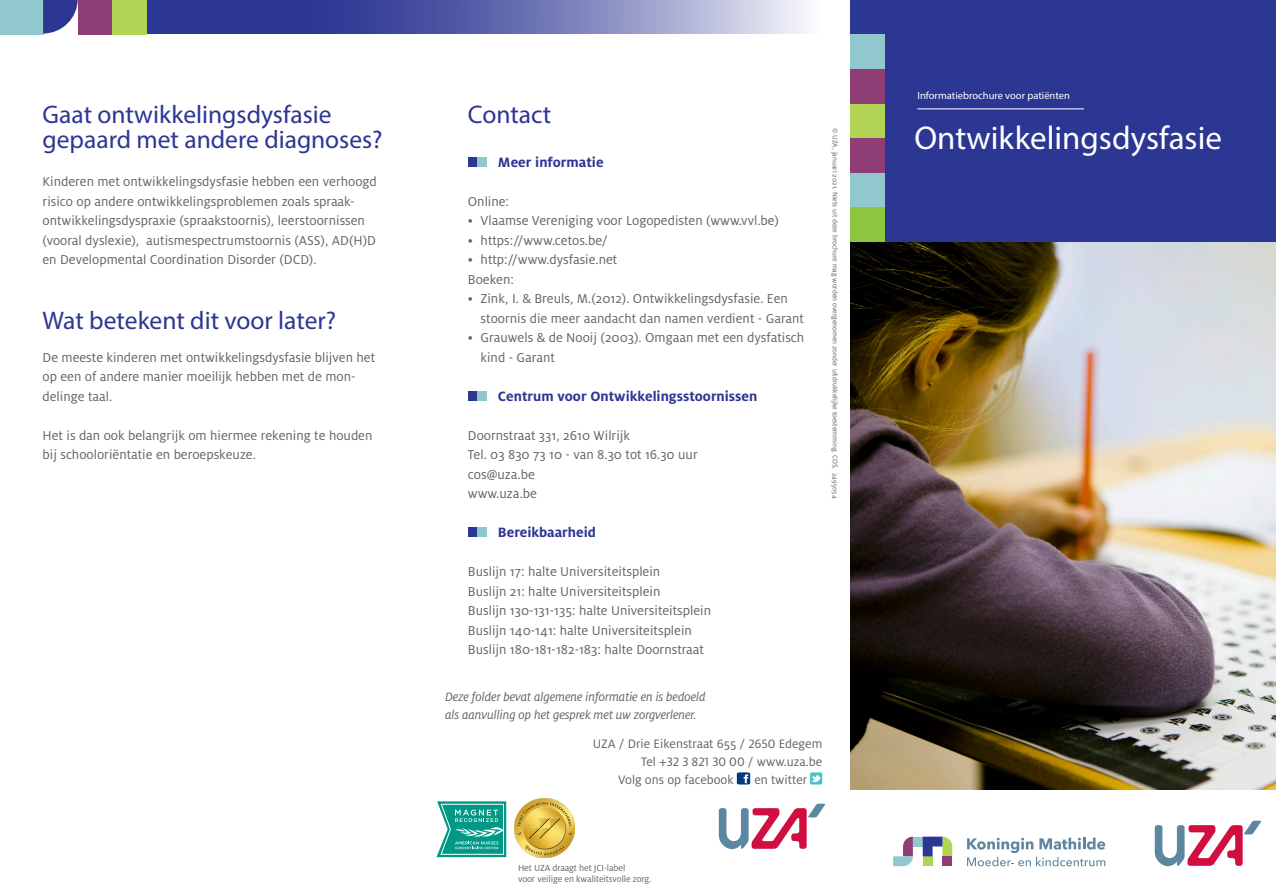
<style>
.page{position:relative;width:1276px;height:893px;background:#fff}
.page>*{position:absolute;margin:0;border:0;box-sizing:border-box;transform-origin:0 0}
.grote_kop{font:33px "Myriad Pro";color:#fff}
._1_-_Hoofdtitel{font:25.5px "Myriad Pro";color:#2c3693}
.t1{font:700 15px "Milo OT";color:#2c3693}
.t2{font:14.25px/19.5px "Milo OT";color:#636366}
.t3{font:italic 13.5px/18px "Milo OT";letter-spacing:-.01em;color:#636366}
.t4{font:13.5px "Milo OT";color:#636366}
.grote_kop-2{font:10.5px "Myriad Pro";color:#fff}
.t5{font:9.75px/11.2px "Milo OT";letter-spacing:-.01em;color:#636366}
.t6{font:7.5px "Milo OT";color:#636366}
</style>
<div class="page">
<div style="left:737px;top:773px;width:11px;height:11px;background:#013d7d"></div>
<div style="left:810px;top:773px;width:12px;height:11px;background:#47c3d2"></div>
<div style="left:738px;top:773px;width:12px;height:11px;background:#013d7d"></div>
<svg style="left:743px;top:774px;width:5px;height:9px"></svg>
<svg style="left:811px;top:775px;width:10px;height:7px"></svg>
<svg style="left:719px;top:804px;width:106px;height:45px"></svg>
<img style="left:514px;top:798px;width:60px;height:60px">
<svg style="left:436px;top:801px;width:70px;height:56px;background:#40b2a4"></svg>
<img style="left:850px;top:242px;width:426px;height:547px">
<div style="left:850px;top:0;width:426px;height:242px;background:#2c3693"></div>
<div style="left:850px;top:69px;width:35px;height:35px;background:#8f3e75"></div>
<div style="left:850px;top:104px;width:35px;height:34px;background:#b2d454"></div>
<div style="left:850px;top:138px;width:35px;height:35px;background:#8f3e75"></div>
<div style="left:850px;top:35px;width:35px;height:34px;background:#91c8cd"></div>
<div style="left:850px;top:173px;width:35px;height:35px;background:#91c8cd"></div>
<div style="left:850px;top:208px;width:35px;height:34px;background:#8bc63e"></div>
<hr style="left:917px;top:108px;width:167px;height:1px;background:#fff">
<svg style="left:967px;top:838px;width:138px;height:28px"></svg>
<div style="left:913px;top:837px;width:9px;height:9px;background:#91c8cd"></div>
<div style="left:922px;top:856px;width:10px;height:10px;background:#b2d454"></div>
<svg style="left:893px;top:837px;width:20px;height:29px"></svg>
<div style="left:942px;top:856px;width:10px;height:10px;background:#8f3e75"></div>
<svg style="left:922px;top:837px;width:30px;height:19px"></svg>
<svg style="left:1154px;top:821px;width:107px;height:45px"></svg>
<div style="left:468px;top:157px;width:9px;height:10px;background:#2c3693"></div>
<div style="left:477px;top:157px;width:10px;height:10px;background:#91c8cd"></div>
<div style="left:468px;top:391px;width:9px;height:10px;background:#2c3693"></div>
<div style="left:477px;top:391px;width:10px;height:10px;background:#91c8cd"></div>
<div style="left:468px;top:527px;width:9px;height:10px;background:#2c3693"></div>
<div style="left:477px;top:527px;width:10px;height:10px;background:#91c8cd"></div>
<svg style="left:147px;top:0;width:658px;height:34px;background:#6a71b2"></svg>
<div style="left:78px;top:0;width:34px;height:34px;background:#8f3e75"></div>
<div style="left:112px;top:0;width:35px;height:34px;background:#b2d454"></div>
<div style="left:0;top:0;width:43px;height:34px;background:#91c8cd"></div>
<svg style="left:43px;top:0;width:35px;height:34px"></svg>
<p class="_1_-_Hoofdtitel" style="left:43px;top:99px;width:290px">Gaat ontwikkelingsdysfasie</p>
<p class="_1_-_Hoofdtitel" style="left:43px;top:124px;width:341px">gepaard met andere diagnoses?</p>
<p class="t2" style="left:43px;top:172px;width:336px">Kinderen met ontwikkelingsdysfasie hebben een verhoogd risico op andere ontwikkelingsproblemen zoals spraak&shy;ontwikkelingsdyspraxie (spraakstoornis), leerstoornissen (vooral dyslexie), autismespectrumstoornis (ASS), AD(H)D en Developmental Coordination Disorder (DCD).</p>
<p class="_1_-_Hoofdtitel" style="left:43px;top:304px;width:295px">Wat betekent dit voor later?</p>
<p class="t2" style="left:43px;top:347px;width:334px">De meeste kinderen met ontwikkelingsdysfasie blijven het op een of andere manier moeilijk hebben met de mon&shy;delinge taal.</p>
<p class="t2" style="left:43px;top:425px;width:331px">Het is dan ook belangrijk om hiermee rekening te houden bij schooloriëntatie en beroepskeuze.</p>
<p class="_1_-_Hoofdtitel" style="left:468px;top:99px;width:85px">Contact</p>
<p class="t1" style="left:498px;top:153px;width:107px">Meer informatie</p>
<p class="t2" style="left:468px;top:191px;width:43px">Online:</p>
<p class="t2" style="left:468px;top:211px;width:313px">• Vlaamse Vereniging voor Logopedisten (www.vvl.be)</p>
<p class="t2" style="left:468px;top:230px;width:141px">• https://www.cetos.be/</p>
<p class="t2" style="left:468px;top:250px;width:151px">• http://www.dysfasie.net</p>
<p class="t2" style="left:468px;top:269px;width:48px">Boeken:</p>
<p class="t2" style="left:480px;top:289px;width:325px;text-indent:-13px">• Zink, I. &amp; Breuls, M.(2012). Ontwikkelingsdysfasie. Een stoornis die meer aandacht dan namen verdient - Garant</p>
<p class="t2" style="left:480px;top:328px;width:325px;text-indent:-13px">• Grauwels &amp; de Nooij (2003). Omgaan met een dysfatisch kind - Garant</p>
<p class="t1" style="left:498px;top:387px;width:261px">Centrum voor Ontwikkelingsstoornissen</p>
<p class="t2" style="left:468px;top:425px;width:164px">Doornstraat 331, 2610 Wilrijk</p>
<p class="t2" style="left:468px;top:445px;width:231px">Tel. 03 830 73 10 - van 8.30 tot 16.30 uur</p>
<p class="t2" style="left:468px;top:464px;width:68px">cos@uza.be</p>
<p class="t2" style="left:468px;top:484px;width:71px">www.uza.be</p>
<p class="t1" style="left:498px;top:524px;width:99px">Bereikbaarheid</p>
<p class="t2" style="left:468px;top:562px;width:194px">Buslijn 17: halte Universiteitsplein</p>
<p class="t2" style="left:468px;top:581px;width:194px">Buslijn 21: halte Universiteitsplein</p>
<p class="t2" style="left:468px;top:601px;width:245px">Buslijn 130-131-135: halte Universiteitsplein</p>
<p class="t2" style="left:468px;top:620px;width:226px">Buslijn 140-141: halte Universiteitsplein</p>
<p class="t2" style="left:468px;top:640px;width:238px">Buslijn 180-181-182-183: halte Doornstraat</p>
<p class="t6" style="left:839px;top:128px;width:372px;rotate:90deg">© UZA, januari 2021. Niets uit deze brochure mag worden overgenomen zonder uitdrukkelijke toestemming. COS, 2495054</p>
<p class="t3" style="left:445px;top:688px;width:262px">Deze folder bevat algemene informatie en is bedoeld als aanvulling op het gesprek met uw zorgverlener.</p>
<p class="t4" style="left:593px;top:737px;width:231px">UZA / Drie Eikenstraat 655 / 2650 Edegem</p>
<p class="t4" style="left:641px;top:755px;width:183px">Tel +32 3 821 30 00 / www.uza.be</p>
<p class="t4" style="left:618px;top:773px;width:117px">Volg ons op facebook</p>
<p class="t4" style="left:754px;top:773px;width:54px">en twitter</p>
<p class="t5" style="left:518px;top:863px;width:135px">Het UZA draagt het JCI-label<br>voor veilige en kwaliteitsvolle zorg.</p>
<p class="grote_kop-2" style="left:917px;top:89px;width:154px">Informatiebrochure voor patiënten</p>
<p class="grote_kop" style="left:914px;top:118px;width:309px">Ontwikkelingsdysfasie</p>
</div>
